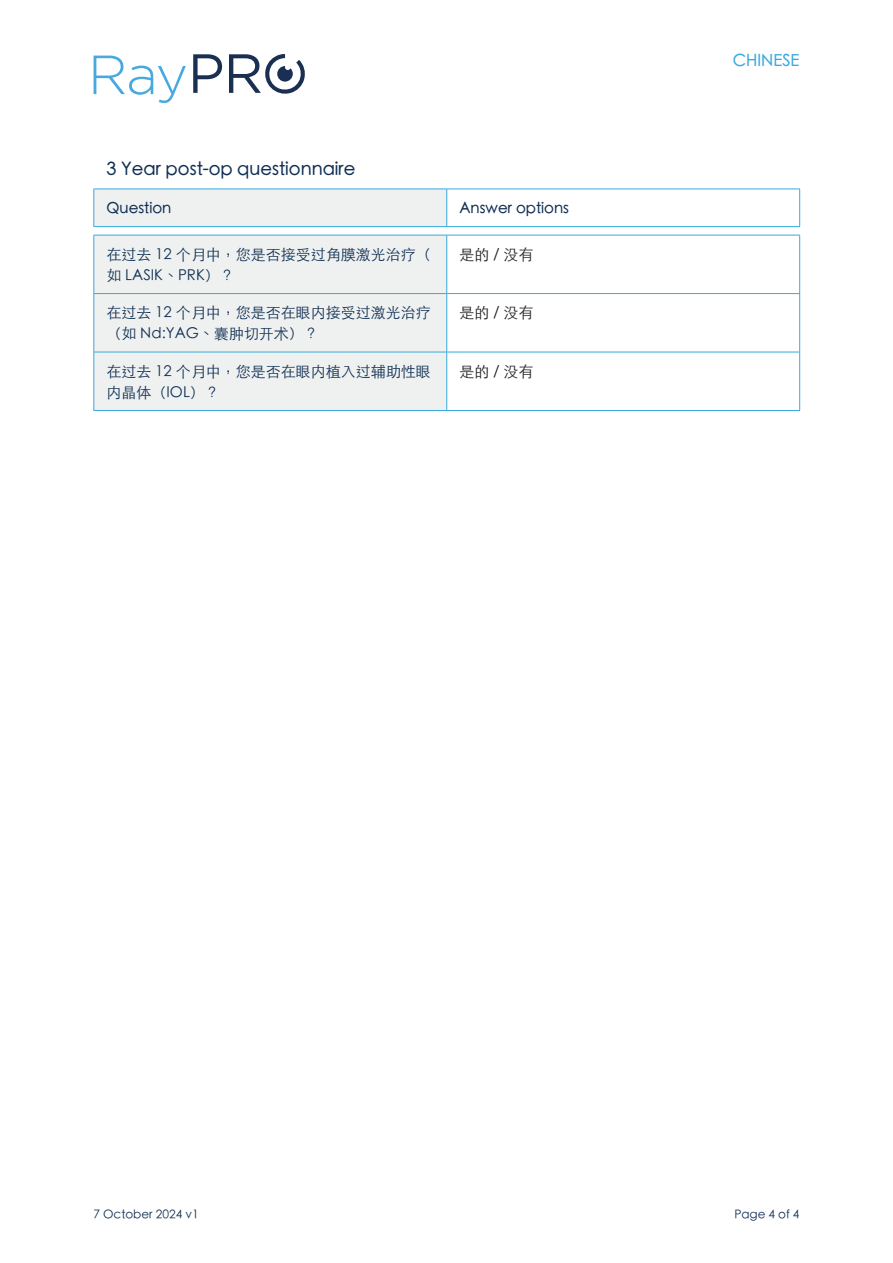
<style>
.page{position:relative;width:893px;height:1263px;background:#fff}
.page>*{position:absolute;margin:0;border:0;box-sizing:border-box;transform-origin:0 0}
.t1{font:500 18px "ST Heiti TC";color:#113054}
.t2{font:500 16.5px "ST Heiti TC";color:#37a9df}
.t3{font:300 15px/21px "ST Heiti TC";color:#113054}
.t4{font:500 15px "ST Heiti TC";color:#113054}
.t5{font:300 15px "ST Heiti TC";color:#231f20}
.t6{font:300 12px "ST Heiti TC";color:#113054}
</style>
<div class="page">
<svg style="left:94px;top:56px;width:92px;height:47px"></svg>
<svg style="left:193px;top:54px;width:29px;height:39px"></svg>
<svg style="left:229px;top:54px;width:76px;height:40px"></svg>
<div style="left:94px;top:189px;width:353px;height:38px;background:#eff1f0"></div>
<div style="left:94px;top:235px;width:353px;height:59px;background:#eff1f0"></div>
<div style="left:95px;top:294px;width:351px;height:116px;background:#eff1f0"></div>
<hr style="left:94px;top:189px;width:1px;height:37px;background:#37a9df">
<hr style="left:94px;top:235px;width:1px;height:58px;background:#37a9df">
<hr style="left:94px;top:294px;width:1px;height:58px;background:#37a9df">
<hr style="left:94px;top:352px;width:1px;height:58px;background:#37a9df">
<hr style="left:94px;top:189px;width:353px;height:1px;background:#37a9df">
<hr style="left:94px;top:226px;width:353px;height:1px;background:#37a9df">
<hr style="left:94px;top:293px;width:353px;height:1px;background:#37a9df">
<hr style="left:94px;top:352px;width:353px;height:1px;background:#37a9df">
<hr style="left:94px;top:410px;width:353px;height:1px;background:#37a9df">
<hr style="left:446px;top:189px;width:1px;height:37px;background:#37a9df">
<hr style="left:446px;top:235px;width:1px;height:58px;background:#37a9df">
<hr style="left:446px;top:294px;width:1px;height:58px;background:#37a9df">
<hr style="left:446px;top:352px;width:1px;height:58px;background:#37a9df">
<hr style="left:447px;top:189px;width:353px;height:1px;background:#37a9df">
<hr style="left:447px;top:226px;width:353px;height:1px;background:#37a9df">
<hr style="left:447px;top:293px;width:353px;height:1px;background:#37a9df">
<hr style="left:447px;top:352px;width:353px;height:1px;background:#37a9df">
<hr style="left:447px;top:410px;width:353px;height:1px;background:#37a9df">
<hr style="left:799px;top:189px;width:1px;height:37px;background:#37a9df">
<hr style="left:799px;top:235px;width:1px;height:58px;background:#37a9df">
<hr style="left:799px;top:294px;width:1px;height:58px;background:#37a9df">
<hr style="left:799px;top:352px;width:1px;height:58px;background:#37a9df">
<hr style="left:94px;top:235px;width:353px;height:1px;background:#37a9df">
<hr style="left:447px;top:235px;width:353px;height:1px;background:#37a9df">
<p class="t1" style="left:107px;top:160px;width:251px">3 Year post-op questionnaire</p>
<p class="t4" style="left:107px;top:200px;width:66px">Question</p>
<p class="t4" style="left:459px;top:200px;width:111px">Answer options</p>
<p class="t3" style="left:107px;top:242px;width:326px">在过去 12 个月中，您是否接受过角膜激光治疗（如 LASIK、PRK）？</p>
<p class="t5" style="left:459px;top:241px;width:76px">是的 / 没有</p>
<p class="t3" style="left:107px;top:301px;width:326px">在过去 12 个月中，您是否在眼内接受过激光治疗（如 Nd:YAG、囊肿切开术）？</p>
<p class="t5" style="left:459px;top:300px;width:76px">是的 / 没有</p>
<p class="t3" style="left:107px;top:359px;width:326px">在过去 12 个月中，您是否在眼内植入过辅助性眼内晶体（IOL）？</p>
<p class="t5" style="left:459px;top:358px;width:76px">是的 / 没有</p>
<p class="t2" style="left:733px;top:52px;width:68px">CHINESE</p>
<p class="t6" style="left:94px;top:1204px;width:107px">7 October 2024 v1</p>
<p class="t6" style="left:734px;top:1204px;width:67px">Page 4 of 4</p>
</div>
